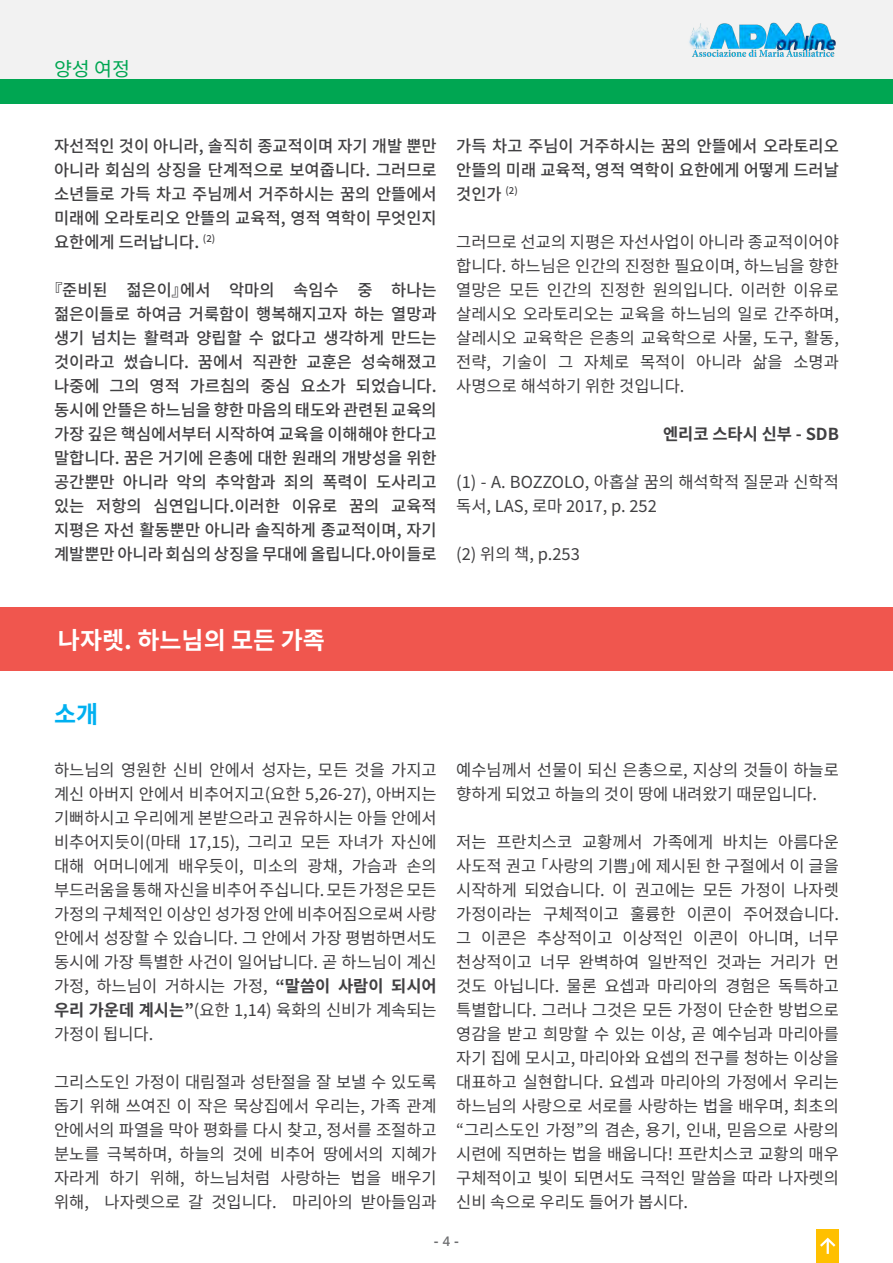
<style>
.page{position:relative;width:893px;height:1263px;background:#fff}
.page>*{position:absolute;margin:0;border:0;box-sizing:border-box;transform-origin:0 0}
.t1{font:700 24px "Noto Sans KR";color:#fff}
.t2{font:700 24px "Noto Sans KR";color:#00b0f0}
.t3{font:19.5px "Noto Sans KR";color:#00a652}
.t4{font:16.5px/24px "Noto Sans KR";color:#414042;text-align:justify}
.t5{font:500 16.5px/24px "Noto Sans KR";color:#414042;text-align:justify}
.t6{font:700 16.5px "Noto Sans KR";color:#414042}
.t7{font:700 13.5px "Segoe UI";color:#6d6e70}
.s1{font-weight:700}
.s2{font-weight:600}
</style>
<div class="page">
<div style="left:0;top:0;width:893px;height:80px;background:#f2f2f2"></div>
<img style="left:689px;top:22px;width:147px;height:35px">
<div style="left:816px;top:1229px;width:23px;height:34px;background:#ffc000"></div>
<svg style="left:820px;top:1237px;width:16px;height:17px"></svg>
<div style="left:0;top:80px;width:893px;height:24px;background:#00a652"></div>
<div style="left:0;top:608px;width:893px;height:63px;background:#f0564e"></div>
<p class="t3" style="left:54px;top:57px;width:78px">양성 여정</p>
<p class="t5" style="left:54px;top:134px;width:384px">자선적인 것이 아니라, 솔직히 종교적이며 자기 개발 뿐만 아니라 회심의 상징을 단계적으로 보여줍니다. 그러므로 소년들로 가득 차고 주님께서 거주하시는 꿈의 안뜰에서 미래에 오라토리오 안뜰의 교육적, 영적 역학이 무엇인지 요한에게 드러납니다. <sup>(2)</sup></p>
<p class="t5" style="left:46px;top:278px;width:392px;text-align:center">『준비된 젊은이』에서 악마의 속임수 중 하나는 젊은이들로 하여금 거룩함이 행복해지고자 하는 열망과 생기 넘치는 활력과 양립할 수 없다고 생각하게 만드는 것이라고 썼습니다. 꿈에서 직관한 교훈은 성숙해졌고 나중에 그의 영적 가르침의 중심 요소가 되었습니다. 동시에 안뜰은 하느님을 향한 마음의 태도와 관련된 교육의 가장 깊은 핵심에서부터 시작하여 교육을 이해해야 한다고 말합니다. 꿈은 거기에 은총에 대한 원래의 개방성을 위한 공간뿐만 아니라 악의 추악함과 죄의 폭력이 도사리고 있는 저항의 심연입니다.이러한 이유로 꿈의 교육적 지평은 자선 활동뿐만 아니라 솔직하게 종교적이며, 자기 계발뿐만 아니라 회심의 상징을 무대에 올립니다.아이들로</p>
<p class="t5" style="left:456px;top:134px;width:384px">가득 차고 주님이 거주하시는 꿈의 안뜰에서 오라토리오 안뜰의 미래 교육적, 영적 역학이 요한에게 어떻게 드러날 것인가 <sup>(2)</sup></p>
<p class="t4" style="left:456px;top:230px;width:384px">그러므로 선교의 지평은 자선사업이 아니라 종교적이어야 합니다. 하느님은 인간의 진정한 필요이며, 하느님을 향한 열망은 모든 인간의 진정한 원의입니다. 이러한 이유로 살레시오 오라토리오는 교육을 하느님의 일로 간주하며, 살레시오 교육학은 은총의 교육학으로 사물, 도구, 활동, 전략, 기술이 그 자체로 목적이 아니라 삶을 소명과 사명으로 해석하기 위한 것입니다.</p>
<p class="t6" style="left:663px;top:424px;width:177px">엔리코 스타시 신부 - SDB</p>
<p class="t4" style="left:456px;top:470px;width:384px">(1) - A. BOZZOLO, 아홉살 꿈의 해석학적 질문과 신학적 독서, LAS, 로마 2017, p. 252</p>
<p class="t4" style="left:456px;top:542px;width:125px">(2) 위의 책, p.253</p>
<p class="t1" style="left:58px;top:626px;width:269px">나자렛. 하느님의 모든 가족</p>
<p class="t2" style="left:54px;top:700px;width:46px">소개</p>
<p class="t4" style="left:54px;top:758px;width:384px">하느님의 영원한 신비 안에서 성자는, 모든 것을 가지고 계신 아버지 안에서 비추어지고(요한 5,26-27), 아버지는 기뻐하시고 우리에게 본받으라고 권유하시는 아들 안에서 비추어지듯이(마태 17,15), 그리고 모든 자녀가 자신에 대해 어머니에게 배우듯이, 미소의 광채, 가슴과 손의 부드러움을 통해 자신을 비추어 주십니다. 모든 가정은 모든 가정의 구체적인 이상인 성가정 안에 비추어짐으로써 사랑 안에서 성장할 수 있습니다. 그 안에서 가장 평범하면서도 동시에 가장 특별한 사건이 일어납니다. 곧 하느님이 계신 가정, 하느님이 거하시는 가정, <span class="s1">“말씀이 사람이 되시어 우리 가운데 계시는”</span>(요한 1,14) 육화의 신비가 계속되는 가정이 됩니다.</p>
<p class="t4" style="left:54px;top:1070px;width:384px">그리스도인 가정이 대림절과 성탄절을 잘 보낼 수 있도록 돕기 위해 쓰여진 이 작은 묵상집에서 우리는, 가족 관계 안에서의 파열을 막아 평화를 다시 찾고, 정서를 조절하고 분노를 극복하며, 하늘의 것에 비추어 땅에서의 지혜가 자라게 하기 위해, 하느님처럼 사랑하는 법을 배우기 위해, 나자렛으로 갈 것입니다. 마리아의 받아들임과</p>
<p class="t4" style="left:456px;top:758px;width:384px">예수님께서 선물이 되신 은총으로, 지상의 것들이 하늘로 향하게 되었고 하늘의 것이 땅에 내려왔기 때문입니다.</p>
<p class="t4" style="left:456px;top:830px;width:384px">저는 프란치스코 교황께서 가족에게 바치는 아름다운 사도적 권고 「사랑의 기쁨」에 제시된 한 구절에서 이 글을 시작하게 되었습니다. 이 권고에는 모든 가정이 나자렛 가정이라는 구체적이고 훌륭한 이콘이 주어졌습니다. 그 이콘은 추상적이고 이상적인 이콘이 아니며, 너무 천상적이고 너무 완벽하여 일반적인 것과는 거리가 먼 것도 아닙니다. 물론 요셉과 마리아의 경험은 독특하고 특별합니다. 그러나 그것은 모든 가정이 단순한 방법으로 영감을 받고 희망할 수 있는 이상, 곧 예수님과 마리아를 자기 집에 모시고, 마리아와 요셉의 전구를 청하는 이상을 대표하고 실현합니다. 요셉과 마리아의 가정에서 우리는 하느님의 사랑으로 서로를 사랑하는 법을 배우며, 최초의 “그리스도인 가정”의 겸손, 용기, 인내, 믿음으로 사랑의 시련에 직면하는 법을 배웁니다! 프란치스코 교황의 매우 구체적이고 빛이 되면서도 극적인 말씀을 따라 나자렛의 신비 속으로 우리도 들어가 봅시다.</p>
<p class="t7" style="left:434px;top:1229px;width:27px">- <span class="s2">4</span> -</p>
</div>
